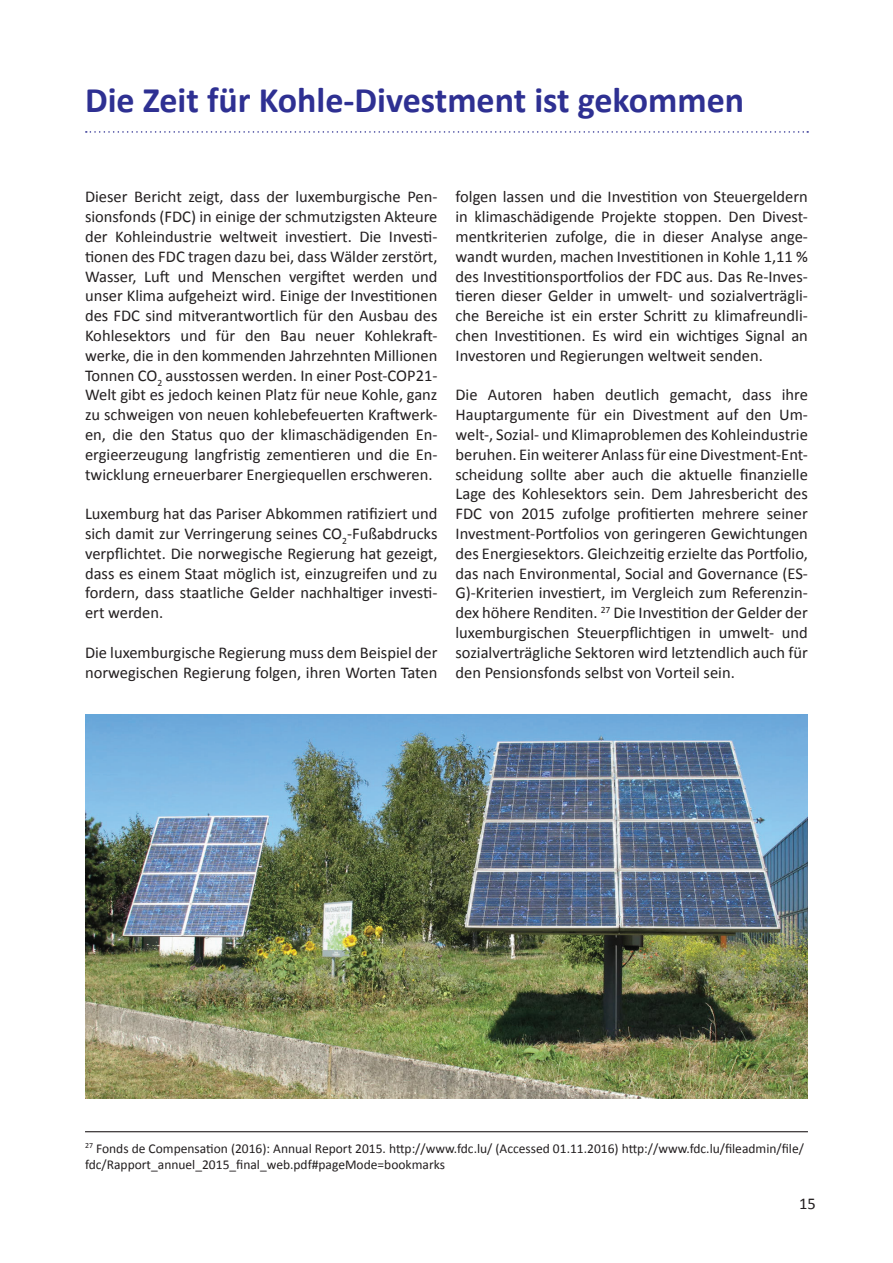
<style>
.page{position:relative;width:893px;height:1263px;background:#fff}
.page>*{position:absolute;margin:0;border:0;box-sizing:border-box;transform-origin:0 0}
.t1{font:700 36px "Calibri";color:#2e3092}
.t2{font:16.5px/19.8px "Calibri";color:#231f20;text-align:justify}
.t3{font:13.5px/16.2px "Calibri";color:#231f20}
</style>
<div class="page">
<svg style="left:86px;top:131px;width:722px;height:2px"></svg>
<hr style="left:85px;top:1131px;width:723px;height:1px;background:#231f20">
<img style="left:85px;top:714px;width:723px;height:384px">
<h1 class="t1" style="left:85px;top:77px;width:661px">Die Zeit für Kohle-Divestment ist gekommen</h1>
<p class="t2" style="left:85px;top:187px;width:354px">Dieser Bericht zeigt, dass der luxemburgische Pen&shy;sionsfonds (FDC) in einige der schmutzigsten Akteure der Kohleindustrie weltweit investiert. Die Investi&shy;tionen des FDC tragen dazu bei, dass Wälder zerstört, Wasser, Luft und Menschen vergiftet werden und unser Klima aufgeheizt wird. Einige der Investitionen des FDC sind mitverantwortlich für den Ausbau des Kohlesektors und für den Bau neuer Kohlekraft&shy;werke, die in den kommenden Jahrzehnten Millionen Tonnen CO<sub>2</sub> ausstossen werden. In einer Post-COP21- Welt gibt es jedoch keinen Platz für neue Kohle, ganz zu schweigen von neuen kohlebefeuerten Kraftwerk&shy;en, die den Status quo der klimaschädigenden En&shy;ergieerzeugung langfristig zementieren und die En&shy;twicklung erneuerbarer Energiequellen erschweren.</p>
<p class="t2" style="left:85px;top:504px;width:354px">Luxemburg hat das Pariser Abkommen ratifiziert und sich damit zur Verringerung seines CO<sub>2</sub>-Fußabdrucks verpflichtet. Die norwegische Regierung hat gezeigt, dass es einem Staat möglich ist, einzugreifen und zu fordern, dass staatliche Gelder nachhaltiger investi&shy;ert werden.</p>
<p class="t2" style="left:85px;top:642px;width:354px">Die luxemburgische Regierung muss dem Beispiel der norwegischen Regierung folgen, ihren Worten Taten</p>
<p class="t2" style="left:455px;top:187px;width:354px">folgen lassen und die Investition von Steuergeldern in klimaschädigende Projekte stoppen. Den Divest&shy;mentkriterien zufolge, die in dieser Analyse ange&shy;wandt wurden, machen Investitionen in Kohle 1,11 % des Investitionsportfolios der FDC aus. Das Re-Inves&shy;tieren dieser Gelder in umwelt- und sozialverträgli&shy;che Bereiche ist ein erster Schritt zu klimafreundli&shy;chen Investitionen. Es wird ein wichtiges Signal an Investoren und Regierungen weltweit senden.</p>
<p class="t2" style="left:455px;top:385px;width:354px">Die Autoren haben deutlich gemacht, dass ihre Hauptargumente für ein Divestment auf den Um&shy;welt-, Sozial- und Klimaproblemen des Kohleindustrie beruhen. Ein weiterer Anlass für eine Divestment-Ent&shy;scheidung sollte aber auch die aktuelle finanzielle Lage des Kohlesektors sein. Dem Jahresbericht des FDC von 2015 zufolge profitierten mehrere seiner Investment-Portfolios von geringeren Gewichtungen des Energiesektors. Gleichzeitig erzielte das Portfolio, das nach Environmental, Social and Governance (ES-G)-Kriterien investiert, im Vergleich zum Referenzin&shy;dex höhere Renditen. <sup>27</sup> Die Investition der Gelder der luxemburgischen Steuerpflichtigen in umwelt- und sozialverträgliche Sektoren wird letztendlich auch für den Pensionsfonds selbst von Vorteil sein.</p>
<p class="t3" style="left:85px;top:1140px;width:720px"><sup>27</sup> Fonds de Compensation (2016): Annual Report 2015. http://www.fdc.lu/ (Accessed 01.11.2016) http://www.fdc.lu/fileadmin/file/ fdc/Rapport_annuel_2015_final_web.pdf#pageMode=bookmarks</p>
<p class="t2" style="left:799px;top:1193px;width:18px">15</p>
</div>
